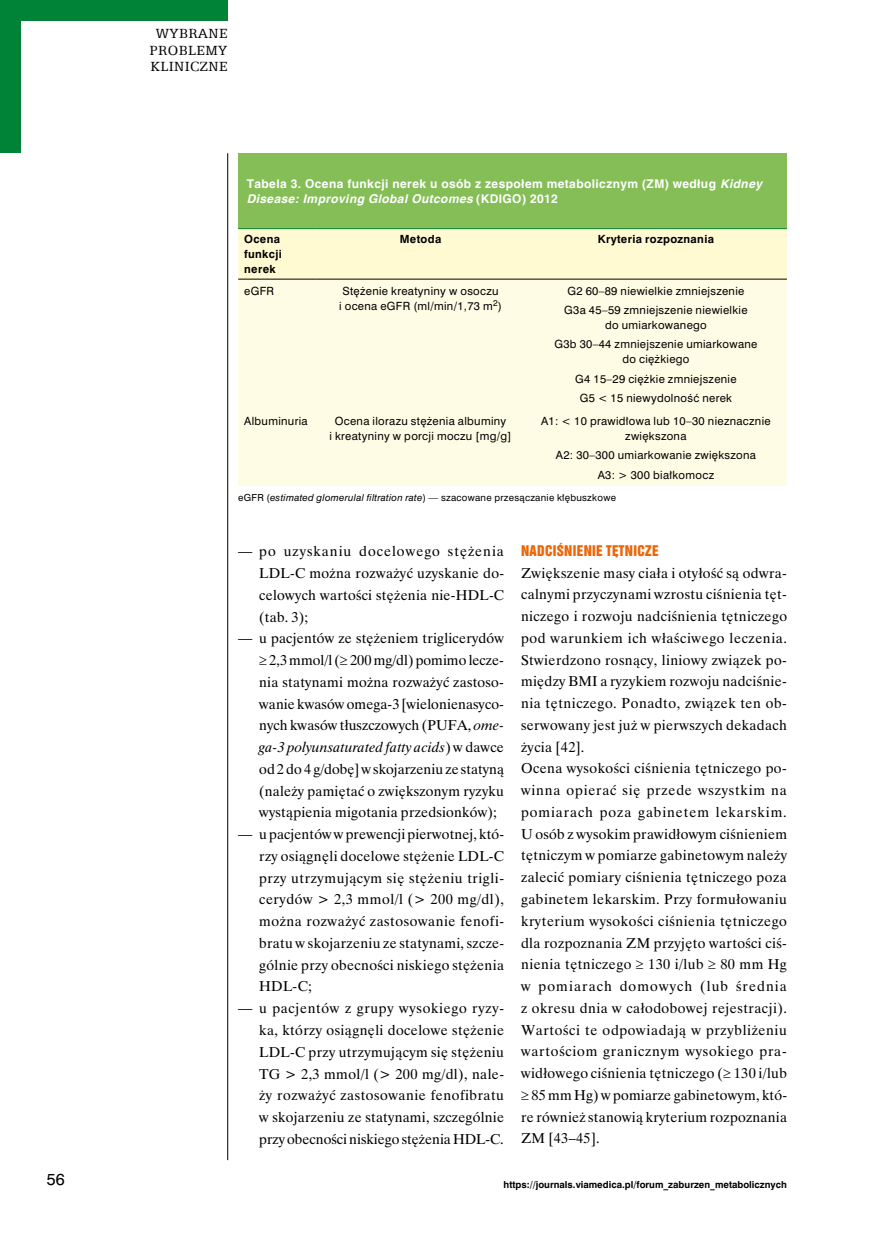
<style>
.page{position:relative;width:872px;height:1234px;background:#fff}
.page>*{position:absolute;margin:0;border:0;box-sizing:border-box;transform-origin:0 0}
.t1{font:15px/16.5px "Egyptian 505 EU";letter-spacing:.03em;color:#000;text-align:center}
.t2{font:15px "Swis 721 PL";color:#000}
.t3{font:14.25px/21.8px "Time Ibis EE";letter-spacing:.025em;color:#000;text-align:justify}
.t4{font:13.5px "Swis 921 EU";letter-spacing:.025em;color:#ec6608}
.t5{font:700 12px/15px "Switzerland";letter-spacing:.035em;color:#fff}
.t6{font:10.5px/19.4px "Swis 721 PL";letter-spacing:.03em;color:#000;text-align:center}
.t7{font:700 10.5px/15px "Swis 721 PL";letter-spacing:.03em;color:#000}
.t8{font:9px "Swis 721 PL";letter-spacing:.03em;color:#000}
.t9{font:700 9px "Swis 721 PL";color:#000}
.s1{font-style:italic}
</style>
<div class="page">
<hr style="left:227px;top:153px;width:1px;height:1006px;background:#000">
<div style="left:0;top:0;width:227px;height:21px;background:#008237"></div>
<div style="left:0;top:0;width:21px;height:153px;background:#008237"></div>
<div style="left:238px;top:153px;width:549px;height:75px;background:#85be57"></div>
<div style="left:238px;top:229px;width:549px;height:50px;background:#fffad2"></div>
<div style="left:238px;top:280px;width:549px;height:205px;background:#fffce5"></div>
<hr style="left:238px;top:279px;width:78px;height:1px;background:#000">
<hr style="left:316px;top:279px;width:209px;height:1px;background:#000">
<hr style="left:525px;top:279px;width:262px;height:1px;background:#000">
<hr style="left:238px;top:228px;width:78px;height:1px;background:#008237">
<hr style="left:316px;top:228px;width:209px;height:1px;background:#008237">
<hr style="left:525px;top:228px;width:262px;height:1px;background:#008237">
<p class="t1" style="left:149px;top:25px;width:79px">WYBRANE<br>PROBLEMY<br>KLINICZNE</p>
<p class="t5" style="left:247px;top:176px;width:517px">Tabela 3. Ocena funkcji nerek u osób z zespołem metabolicznym (ZM) według <span class="s1">Kidney<br>Disease: Improving Global Outcomes</span> (KDIGO) 2012</p>
<p class="t7" style="left:244px;top:231px;width:39px">Ocena funkcji nerek</p>
<p class="t7" style="left:400px;top:231px;width:43px">Metoda</p>
<p class="t7" style="left:598px;top:231px;width:118px">Kryteria rozpoznania</p>
<p class="t6" style="left:244px;top:281px;width:31px">eGFR</p>
<p class="t6" style="left:339px;top:283px;width:164px;line-height:15px">Stężenie kreatyniny w osoczu<br>i ocena eGFR (ml/min/1,73 m<sup>2</sup>)</p>
<p class="t6" style="left:564px;top:281px;width:185px">G2 60–89 niewielkie zmniejszenie<br>G3a 45–59 zmniejszenie niewielkie</p>
<p class="t6" style="left:554px;top:315px;width:204px">do umiarkowanego<br>G3b 30–44 zmniejszenie umiarkowane</p>
<p class="t6" style="left:575px;top:349px;width:163px">do ciężkiego<br>G4 15–29 ciężkie zmniejszenie<br>G5 &lt; 15 niewydolność nerek</p>
<p class="t6" style="left:244px;top:411px;width:65px">Albuminuria</p>
<p class="t6" style="left:329px;top:413px;width:184px;line-height:15px">Ocena ilorazu stężenia albuminy<br>i kreatyniny w porcji moczu [mg/g]</p>
<p class="t6" style="left:541px;top:413px;width:231px;line-height:15px">A1: &lt; 10 prawidłowa lub 10–30 nieznacznie zwiększona</p>
<p class="t6" style="left:556px;top:445px;width:202px">A2: 30–300 umiarkowanie zwiększona<br>A3: &gt; 300 białkomocz</p>
<p class="t8" style="left:238px;top:491px;width:379px">eGFR (<span class="s1">estimated glomerulal filtration rate</span>) — szacowane przesączanie kłębuszkowe</p>
<p class="t3" style="left:259px;top:540px;width:246px;text-indent:-21px">— po uzyskaniu docelowego stężenia LDL-C można rozważyć uzyskanie do&shy;celowych wartości stężenia nie-HDL-C (tab. 3);</p>
<p class="t3" style="left:259px;top:627px;width:246px;text-indent:-21px">— u pacjentów ze stężeniem triglicerydów ≥ 2,3 mmol/l (≥ 200 mg/dl) pomimo lecze&shy;nia statynami można rozważyć zastoso&shy;wanie kwasów omega-3 [wielonienasyco&shy;nych kwasów tłuszczowych (PUFA, <span class="s1">ome&shy;ga-3 polyunsaturated fatty acids</span>) w dawce od 2 do 4 g/dobę] w skojarzeniu ze statyną (należy pamiętać o zwiększonym ryzyku wystąpienia migotania przedsionków);</p>
<p class="t3" style="left:259px;top:823px;width:246px;text-indent:-21px">— u pacjentów w prewencji pierwotnej, któ&shy;rzy osiągnęli docelowe stężenie LDL-C przy utrzymującym się stężeniu trigli&shy;cerydów &gt; 2,3 mmol/l (&gt; 200 mg/dl), można rozważyć zastosowanie fenofi&shy;bratu w skojarzeniu ze statynami, szcze&shy;gólnie przy obecności niskiego stężenia HDL-C;</p>
<p class="t3" style="left:259px;top:997px;width:246px;text-indent:-21px">— u pacjentów z grupy wysokiego ryzy&shy;ka, którzy osiągnęli docelowe stężenie LDL-C przy utrzymującym się stężeniu TG &gt; 2,3 mmol/l (&gt; 200 mg/dl), nale&shy;ży rozważyć zastosowanie fenofibratu w skojarzeniu ze statynami, szczególnie przy obecności niskiego stężenia HDL-C.</p>
<p class="t4" style="left:521px;top:541px;width:139px">NADCIŚNIENIE TĘTNICZE</p>
<p class="t3" style="left:521px;top:561px;width:267px;text-align:left">Zwiększenie masy ciała i otyłość są odwra&shy;calnymi przyczynami wzrostu ciśnienia tęt&shy;niczego i rozwoju nadciśnienia tętniczego pod warunkiem ich właściwego leczenia.<br>Stwierdzono rosnący, liniowy związek po&shy;między BMI a ryzykiem rozwoju nadciśnie&shy;nia tętniczego. Ponadto, związek ten ob&shy;serwowany jest już w pierwszych dekadach życia [42].<br>Ocena wysokości ciśnienia tętniczego po&shy;winna opierać się przede wszystkim na pomiarach poza gabinetem lekarskim.<br>U osób z wysokim prawidłowym ciśnieniem tętniczym w pomiarze gabinetowym należy zalecić pomiary ciśnienia tętniczego poza gabinetem lekarskim. Przy formułowaniu kryterium wysokości ciśnienia tętniczego dla rozpoznania ZM przyjęto wartości ciś&shy;nienia tętniczego ≥ 130 i/lub ≥ 80 mm Hg w pomiarach domowych (lub średnia z okresu dnia w całodobowej rejestracji).<br>Wartości te odpowiadają w przybliżeniu wartościom granicznym wysokiego pra&shy;widłowego ciśnienia tętniczego (≥ 130 i/lub ≥ 85 mm Hg) w pomiarze gabinetowym, któ&shy;re również stanowią kryterium rozpoznania ZM [43–45].</p>
<p class="t2" style="left:47px;top:1169px;width:19px">56</p>
<p class="t9" style="left:503px;top:1178px;width:285px">https://journals.viamedica.pl/forum_zaburzen_metabolicznych</p>
</div>
